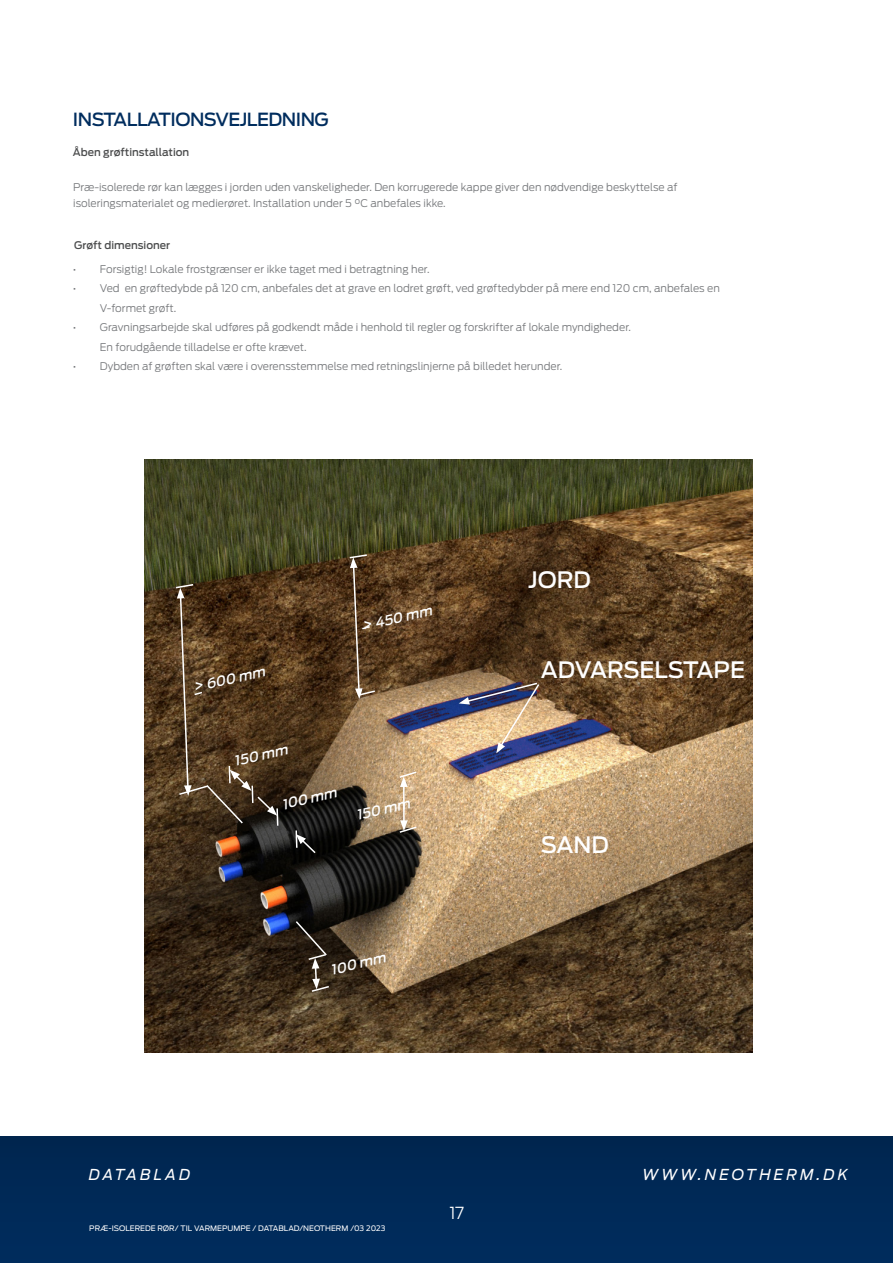
<style>
.page{position:relative;width:893px;height:1263px;background:#fff}
.page>*{position:absolute;margin:0;border:0;box-sizing:border-box;transform-origin:0 0}
.body_inleiding{font:500 22.5px "Antenna";color:#fff}
.hoofdtit{font:500 18px "Antenna";letter-spacing:-.03em;color:#002d5e}
.t1{font:300 16.5px "Antenna";color:#fff}
.t2{font:italic 15px "Antenna";letter-spacing:.2em;color:#fff}
.tabel_tit_rood{font:italic 500 13.5px "Antenna";color:#fff}
.body_bold_2{font:300 10.5px/19.5px "Antenna";color:#76787b}
.body_inleiding-2{font:500 10.5px "Antenna";color:#4b4c4d}
.t3{font:7.5px "Antenna";color:#fff}
.s1{font-size:15px}
</style>
<div class="page">
<svg style="left:752px;top:459px;width:1px;height:55px"></svg>
<img style="left:145px;top:459px;width:607px;height:593px">
<img style="left:459px;top:681px;width:82px;height:72px">
<hr style="left:403px;top:785px;width:2px;height:38px;background:#fff">
<svg style="left:398px;top:770px;width:20px;height:17px"></svg>
<svg style="left:398px;top:820px;width:20px;height:14px"></svg>
<svg style="left:295px;top:829px;width:22px;height:26px"></svg>
<svg style="left:174px;top:583px;width:105px;height:244px;background:#523b22"></svg>
<svg style="left:348px;top:553px;width:29px;height:146px;background:#61472f"></svg>
<svg style="left:294px;top:919px;width:37px;height:74px;background:#372e23"></svg>
<div style="left:0;top:1137px;width:893px;height:126px;background:#002957"></div>
<p class="hoofdtit" style="left:73px;top:108px;width:257px">INSTALLATIONSVEJLEDNING</p>
<p class="body_inleiding-2" style="left:73px;top:146px;width:118px">Åben grøftinstallation</p>
<p class="body_bold_2" style="left:73px;top:179px;width:606px;line-height:16.5px">Præ-isolerede rør kan lægges i jorden uden vanskeligheder. Den korrugerede kappe giver den nødvendige beskyttelse af isoleringsmaterialet og medierøret. Installation under 5 °C anbefales ikke.</p>
<p class="body_inleiding-2" style="left:74px;top:239px;width:98px">Grøft dimensioner</p>
<p class="body_bold_2" style="left:73px;top:259px;width:358px">• Forsigtig! Lokale frostgrænser er ikke taget med i betragtning her.</p>
<p class="body_bold_2" style="left:100px;top:279px;width:621px;text-indent:-27px">• Ved en grøftedybde på 120 cm, anbefales det at grave en lodret grøft, ved grøftedybder på mere end 120 cm, anbefales en<br>V-formet grøft.</p>
<p class="body_bold_2" style="left:100px;top:318px;width:533px;text-indent:-27px">• Gravningsarbejde skal udføres på godkendt måde i henhold til regler og forskrifter af lokale myndigheder.<br>En forudgående tilladelse er ofte krævet.</p>
<p class="body_bold_2" style="left:73px;top:357px;width:491px">• Dybden af grøften skal være i overensstemmelse med retningslinjerne på billedet herunder.</p>
<p class="tabel_tit_rood" style="left:191px;top:680px;width:75px;rotate:-13deg"><span class="s1">&gt;</span> 600 mm</p>
<p class="tabel_tit_rood" style="left:360px;top:618px;width:74px;rotate:-13deg"><span class="s1">&gt;</span> 450 mm</p>
<p class="tabel_tit_rood" style="left:232px;top:753px;width:56px;rotate:-13deg">150 mm</p>
<p class="tabel_tit_rood" style="left:280px;top:797px;width:57px;rotate:-13deg">100 mm</p>
<p class="tabel_tit_rood" style="left:355px;top:807px;width:56px;rotate:-13deg">150 mm</p>
<p class="tabel_tit_rood" style="left:329px;top:962px;width:57px;rotate:-13deg">100 mm</p>
<p class="body_inleiding" style="left:528px;top:566px;width:64px">JORD</p>
<p class="body_inleiding" style="left:541px;top:656px;width:206px">ADVARSELSTAPE</p>
<p class="body_inleiding" style="left:541px;top:831px;width:69px">SAND</p>
<h3 class="t2" style="left:89px;top:1166px;width:103px">DATABLAD</h3>
<h3 class="t2" style="left:642px;top:1166px;width:207px">WWW.NEOTHERM.DK</h3>
<h3 class="t1" style="left:449px;top:1203px;width:16px">17</h3>
<p class="t3" style="left:89px;top:1224px;width:298px">PRÆ-ISOLEREDE RØR/ TIL VARMEPUMPE / DATABLAD/NEOTHERM /03 2023</p>
</div>
